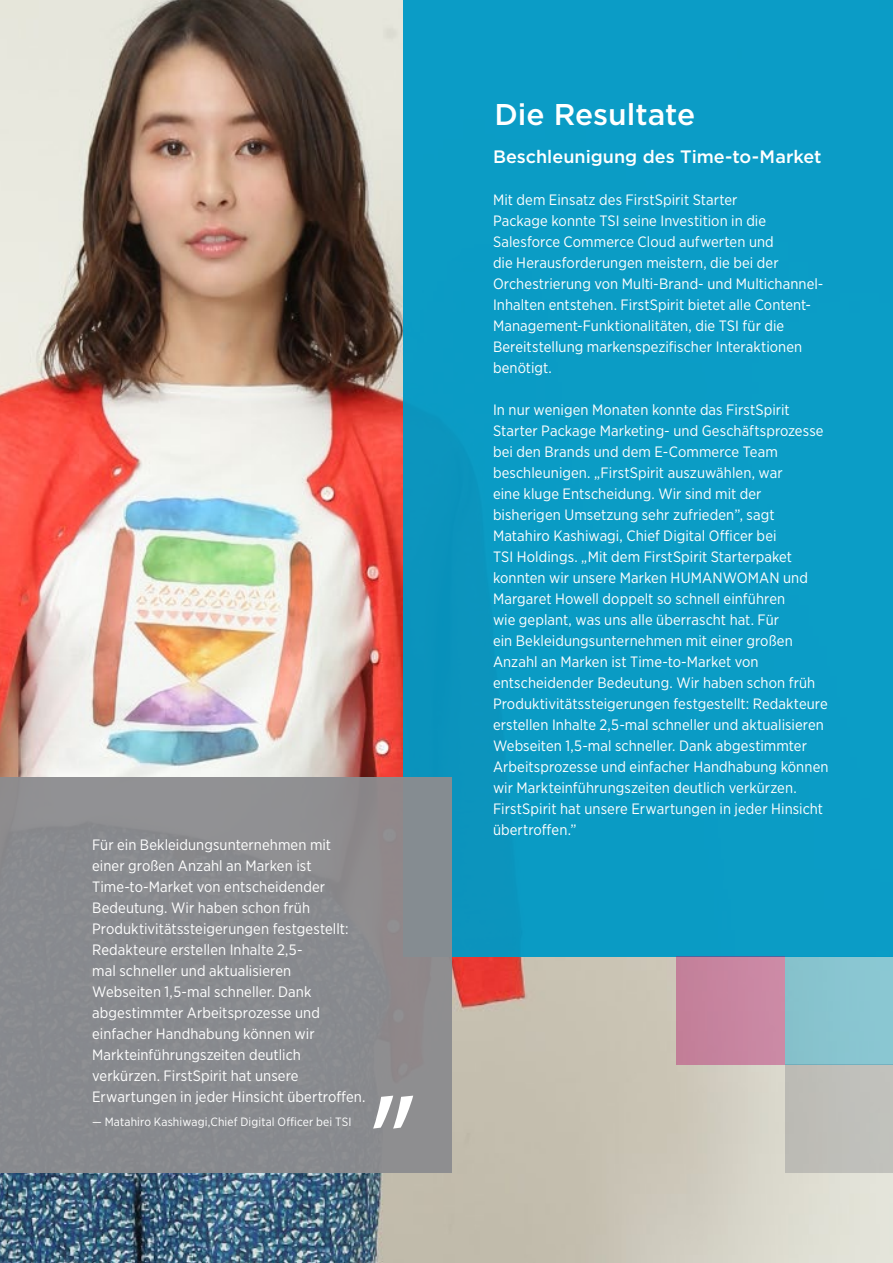
<style>
.page{position:relative;width:893px;height:1263px;background:#fff}
.page>*{position:absolute;margin:0;border:0;box-sizing:border-box;transform-origin:0 0}
.t1{font:135px "Myriad Pro";color:#fff}
.t2{font:500 30px "Gotham";color:#fff}
.t3{font:500 18px "Gotham";color:#fff}
.t4{font:15px/21px "Gotham Narrow";letter-spacing:.005em;color:#fff}
.t5{font:12px "Gotham Narrow";letter-spacing:.015em;color:#fff}
</style>
<div class="page">
<img style="left:0;top:0;width:893px;height:1263px">
<div style="left:403px;top:0;width:490px;height:957px;background:#0b9cc5"></div>
<div style="left:785px;top:1065px;width:108px;height:108px;background:#bfbfb9"></div>
<div style="left:0;top:777px;width:452px;height:396px;background:#8c8c8f"></div>
<div style="left:677px;top:957px;width:108px;height:108px;background:#c7849f"></div>
<div style="left:785px;top:957px;width:108px;height:108px;background:#88c5d0"></div>
<p class="t4" style="left:92px;top:834px;width:275px">Für ein Bekleidungsunternehmen mit einer großen Anzahl an Marken ist Time-to-Market von entscheidender Bedeutung. Wir haben schon früh Produktivitätssteigerungen festgestellt:<br>Redakteure erstellen Inhalte 2,5-<br>mal schneller und aktualisieren<br>Webseiten 1,5-mal schneller. Dank abgestimmter Arbeitsprozesse und einfacher Handhabung können wir Markteinführungszeiten deutlich verkürzen. FirstSpirit hat unsere Erwartungen in jeder Hinsicht übertroffen.</p>
<p class="t5" style="left:92px;top:1114px;width:261px">— Matahiro Kashiwagi,Chief Digital Officer bei TSI</p>
<h1 class="t1" style="left:369px;top:1059px;width:49px">”</h1>
<h2 class="t2" style="left:494px;top:95px;width:202px">Die Resultate</h2>
<p class="t3" style="left:493px;top:144px;width:330px">Beschleunigung des Time-to-Market</p>
<p class="t4" style="left:493px;top:188px;width:332px">Mit dem Einsatz des FirstSpirit Starter<br>Package konnte TSI seine Investition in die Salesforce Commerce Cloud aufwerten und<br>die Herausforderungen meistern, die bei der Orchestrierung von Multi-Brand- und Multichannel-Inhalten entstehen. FirstSpirit bietet alle Content-Management-Funktionalitäten, die TSI für die Bereitstellung markenspezifischer Interaktionen benötigt.</p>
<p class="t4" style="left:493px;top:398px;width:337px">In nur wenigen Monaten konnte das FirstSpirit Starter Package Marketing- und Geschäftsprozesse bei den Brands und dem E-Commerce Team beschleunigen. „FirstSpirit auszuwählen, war<br>eine kluge Entscheidung. Wir sind mit der bisherigen Umsetzung sehr zufrieden”, sagt Matahiro Kashiwagi, Chief Digital Officer bei<br>TSI Holdings. „Mit dem FirstSpirit Starterpaket konnten wir unsere Marken HUMANWOMAN und Margaret Howell doppelt so schnell einführen<br>wie geplant, was uns alle überrascht hat. Für<br>ein Bekleidungsunternehmen mit einer großen Anzahl an Marken ist Time-to-Market von entscheidender Bedeutung. Wir haben schon früh Produktivitätssteigerungen festgestellt: Redakteure erstellen Inhalte 2,5-mal schneller und aktualisieren Webseiten 1,5-mal schneller. Dank abgestimmter Arbeitsprozesse und einfacher Handhabung können wir Markteinführungszeiten deutlich verkürzen.<br>FirstSpirit hat unsere Erwartungen in jeder Hinsicht übertroffen.”</p>
</div>
